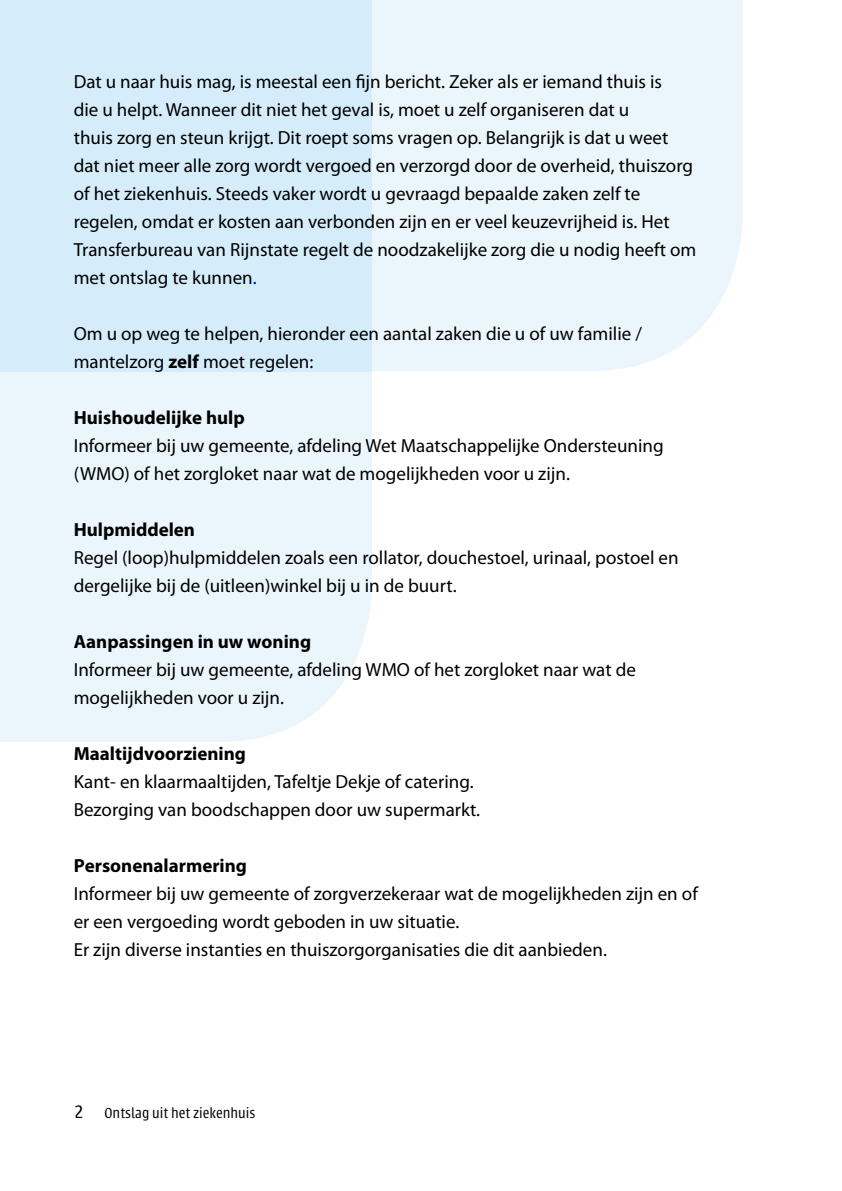
<style>
.page{position:relative;width:842px;height:1191px;background:#fff}
.page>*{position:absolute;margin:0;border:0;box-sizing:border-box;transform-origin:0 0}
.t1{font:300 20px "Urbana";color:#000}
.t2{font:19px/28px "Myriad Pro";color:#000}
.t3{font:700 19px "Myriad Pro";color:#000}
.t4{font:300 16px "Urbana";color:#000}
.s1{color:#00f}
.s2{font-weight:700}
</style>
<div class="page">
<div style="left:372px;top:0;width:371px;height:371px;background:#eaf6fc"></div>
<div style="left:0;top:371px;width:372px;height:371px;background:#eaf6fc"></div>
<div style="left:0;top:0;width:372px;height:371px;background:#d5edfa"></div>
<p class="t2" style="left:74px;top:67px;width:624px">Dat u naar huis mag, is meestal een fijn bericht. Zeker als er iemand thuis is<br>die u helpt. Wanneer dit niet het geval is, moet u zelf organiseren dat u<br>thuis zorg en steun krijgt. Dit roept soms vragen op. Belangrijk is dat u weet dat niet meer alle zorg wordt vergoed en verzorgd door de overheid, thuiszorg of het ziekenhuis. Steeds vaker wordt u gevraagd bepaalde zaken zelf te regelen, omdat er kosten aan verbonden zijn en er veel keuzevrijheid is. Het Transferbureau van Rijnstate regelt de noodzakelijke zorg die u nodig heeft om met ontslag te kunnen<span class="s1">.</span></p>
<p class="t2" style="left:74px;top:319px;width:570px">Om u op weg te helpen, hieronder een aantal zaken die u of uw familie / mantelzorg <span class="s2">zelf</span> moet regelen:</p>
<p class="t3" style="left:74px;top:405px;width:173px">Huishoudelijke hulp</p>
<p class="t2" style="left:74px;top:431px;width:591px">Informeer bij uw gemeente, afdeling Wet Maatschappelijke Ondersteuning (WMO) of het zorgloket naar wat de mogelijkheden voor u zijn.</p>
<p class="t3" style="left:74px;top:517px;width:123px">Hulpmiddelen</p>
<p class="t2" style="left:74px;top:543px;width:606px">Regel (loop)hulpmiddelen zoals een rollator, douchestoel, urinaal, postoel en dergelijke bij de (uitleen)winkel bij u in de buurt.</p>
<p class="t3" style="left:74px;top:629px;width:239px">Aanpassingen in uw woning</p>
<p class="t2" style="left:74px;top:655px;width:564px">Informeer bij uw gemeente, afdeling WMO of het zorgloket naar wat de mogelijkheden voor u zijn.</p>
<p class="t3" style="left:74px;top:741px;width:174px">Maaltijdvoorziening</p>
<p class="t2" style="left:74px;top:767px;width:408px">Kant- en klaarmaaltijden, Tafeltje Dekje of catering.<br>Bezorging van boodschappen door uw supermarkt.</p>
<p class="t3" style="left:74px;top:853px;width:175px">Personenalarmering</p>
<p class="t2" style="left:74px;top:879px;width:626px">Informeer bij uw gemeente of zorgverzekeraar wat de mogelijkheden zijn en of er een vergoeding wordt geboden in uw situatie.<br>Er zijn diverse instanties en thuiszorgorganisaties die dit aanbieden.</p>
<p class="t1" style="left:75px;top:1101px;width:10px">2</p>
<p class="t4" style="left:105px;top:1104px;width:152px">Ontslag uit het ziekenhuis</p>
</div>
